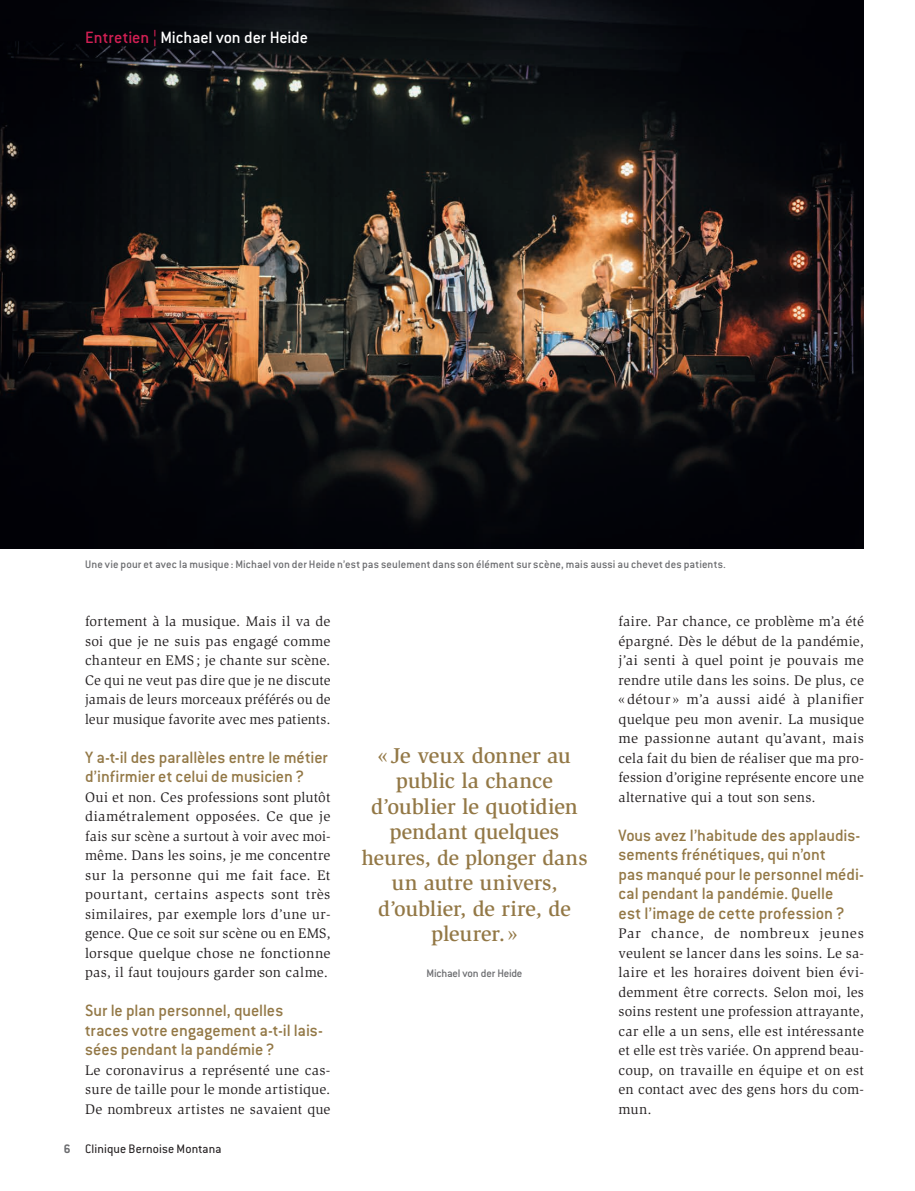
<style>
.page{position:relative;width:915px;height:1191px;background:#fff}
.page>*{position:absolute;margin:0;border:0;box-sizing:border-box;transform-origin:0 0}
.t1{font:500 22.05px "Slimbach Std";letter-spacing:-.015em;color:#937846}
.t2{font:500 21.75px/25.5px "Slimbach Std";letter-spacing:-.01em;color:#937846;text-align:center}
.t3{font:500 21.45px "Slimbach Std";letter-spacing:-.005em;color:#937846}
.t4{font:500 18.3px "Conduit ITC";letter-spacing:.005em;color:#937846}
.t5{font:500 18px/19.5px "Conduit ITC";letter-spacing:-.005em;color:#937846}
.t6{font:500 18px "Conduit ITC";letter-spacing:-.005em;color:#fff}
.t7{font:14.25px/19.5px "Slimbach Std";letter-spacing:.01em;color:#231f20;text-align:justify}
.t8{font:13.5px "Conduit ITC";letter-spacing:.01em;color:#231f20}
.t9{font:500 12px "Conduit ITC";letter-spacing:.005em;color:#6c6d70}
.t10{font:500 12px "Conduit ITC";letter-spacing:-.02em;color:#6c6d70}
.s1{color:#d01f53}
.s2{font-weight:700;color:#6c6d70}
</style>
<div class="page">
<img style="left:0;top:0;width:863px;height:548px">
<p class="t6" style="left:85px;top:26px;width:224px"><span class="s1">Entretien ¦</span> Michael von der Heide</p>
<p class="t9" style="left:85px;top:557px;width:642px">Une vie pour et avec la musique: Michael von der Heide n’est pas seulement dans son élément sur scène, mais aussi au chevet des patients.</p>
<p class="t7" style="left:85px;top:612px;width:247px">fortement à la musique. Mais il va de soi que je ne suis pas engagé comme chanteur en EMS ; je chante sur scène.<br>Ce qui ne veut pas dire que je ne discute jamais de leurs morceaux préférés ou de leur musique favorite avec mes patients.</p>
<p class="t5" style="left:85px;top:747px;width:244px">Y a-t-il des parallèles entre le métier d’infirmier et celui de musicien?</p>
<p class="t7" style="left:85px;top:787px;width:247px">Oui et non. Ces professions sont plutôt diamétralement opposées. Ce que je fais sur scène a surtout à voir avec moi&shy;même. Dans les soins, je me concentre sur la personne qui me fait face. Et pourtant, certains aspects sont très similaires, par exemple lors d’une ur&shy;gence. Que ce soit sur scène ou en EMS, lorsque quelque chose ne fonctionne pas, il faut toujours garder son calme.</p>
<p class="t5" style="left:85px;top:1000px;width:239px">Sur le plan personnel, quelles traces votre engagement a-t-il lais&shy;sées pendant la pandémie?</p>
<p class="t7" style="left:85px;top:1060px;width:247px">Le coronavirus a représenté une cas&shy;sure de taille pour le monde artistique.<br>De nombreux artistes ne savaient que</p>
<p class="t8" style="left:64px;top:1140px;width:159px"><span class="s2">6</span> Clinique Bernoise Montana</p>
<h1 class="t1" style="left:378px;top:742px;width:194px">« Je veux donner au</h1>
<h2 class="t2" style="left:396px;top:768px;width:158px">public la chance</h2>
<h1 class="t1" style="left:371px;top:793px;width:208px">d’oublier le quotidien</h1>
<h2 class="t2" style="left:390px;top:819px;width:171px">pendant quelques</h2>
<h3 class="t3" style="left:361px;top:844px;width:227px">heures, de plonger dans</h3>
<h2 class="t2" style="left:378px;top:870px;width:194px">un autre univers, d’oublier, de rire, de pleurer. »</h2>
<p class="t10" style="left:426px;top:966px;width:97px">Michael von der Heide</p>
<p class="t7" style="left:618px;top:612px;width:247px">faire. Par chance, ce problème m’a été épargné. Dès le début de la pandémie, j’ai senti à quel point je pouvais me rendre utile dans les soins. De plus, ce « détour » m’a aussi aidé à planifier quelque peu mon avenir. La musique me passionne autant qu’avant, mais cela fait du bien de réaliser que ma pro&shy;fession d’origine représente encore une alternative qui a tout son sens.</p>
<p class="t5" style="left:618px;top:825px;width:247px">Vous avez l’habitude des applaudis&shy;sements frénétiques, qui n’ont<br>pas manqué pour le personnel médi&shy;cal pendant la pandémie. Quelle</p>
<p class="t4" style="left:618px;top:902px;width:228px">est l’image de cette profession ?</p>
<p class="t7" style="left:618px;top:924px;width:247px">Par chance, de nombreux jeunes veulent se lancer dans les soins. Le sa&shy;laire et les horaires doivent bien évi&shy;demment être corrects. Selon moi, les soins restent une profession attrayante, car elle a un sens, elle est intéressante et elle est très variée. On apprend beau&shy;coup, on travaille en équipe et on est en contact avec des gens hors du com&shy;mun.</p>
</div>
